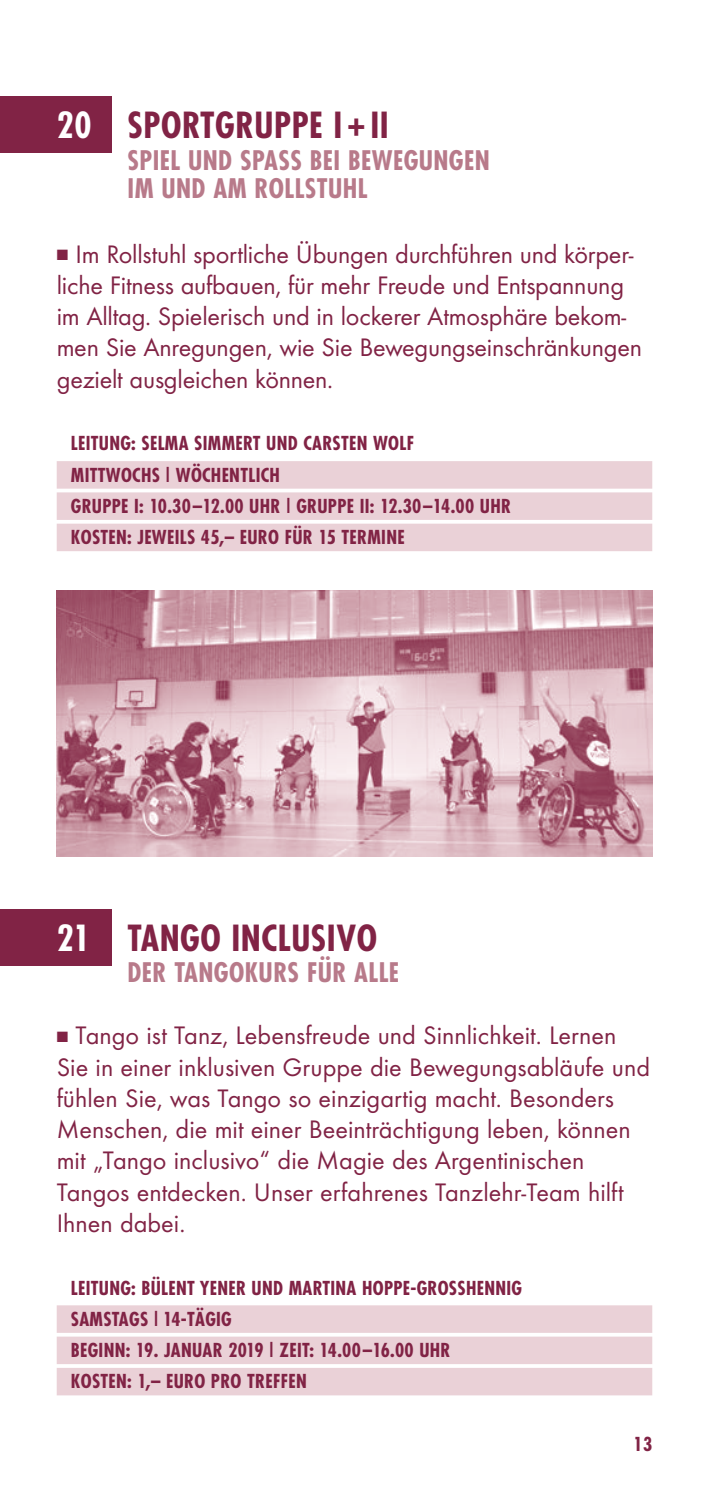
<style>
.page{position:relative;width:709px;height:1489px;background:#fff}
.page>*{position:absolute;margin:0;border:0;box-sizing:border-box;transform-origin:0 0}
.t1{font:700 condensed 35px "Futura";letter-spacing:.015em;color:#812345}
.t2{font:700 condensed 35px "Futura";color:#fff}
.t3{font:26.25px/31.2px "Futura T";color:#812345}
.t4{font:700 condensed 26.25px/27.5px "Futura";letter-spacing:.015em;color:#b87a8a}
.t5{font:700 condensed 18.75px/31.2px "Futura";letter-spacing:.015em;color:#812345}
</style>
<div class="page">
<div style="left:57px;top:461px;width:595px;height:27px;background:#ead1d7"></div>
<div style="left:57px;top:492px;width:595px;height:28px;background:#ead1d7"></div>
<div style="left:57px;top:523px;width:595px;height:28px;background:#ead1d7"></div>
<div style="left:57px;top:1305px;width:595px;height:27px;background:#ead1d7"></div>
<div style="left:57px;top:1336px;width:595px;height:27px;background:#ead1d7"></div>
<div style="left:57px;top:1367px;width:595px;height:28px;background:#ead1d7"></div>
<div style="left:0;top:909px;width:112px;height:56px;background:#812345"></div>
<div style="left:0;top:96px;width:112px;height:56px;background:#812345"></div>
<img style="left:57px;top:591px;width:595px;height:265px">
<h1 class="t2" style="left:57px;top:102px;width:36px">20</h1>
<h1 class="t1" style="left:128px;top:102px;width:263px">SPORTGRUPPE I + II</h1>
<p class="t4" style="left:128px;top:147px;width:364px">SPIEL UND SPASS BEI BEWEGUNGEN<br>IM UND AM ROLLSTUHL</p>
<p class="t3" style="left:57px;top:238px;width:587px">■ Im Rollstuhl sportliche Übungen durchführen und körper&shy;liche Fitness aufbauen, für mehr Freude und Entspannung im Alltag. Spielerisch und in lockerer Atmosphäre bekom&shy;men Sie Anregungen, wie Sie Bewegungseinschränkungen gezielt ausgleichen können.</p>
<p class="t5" style="left:71px;top:427px;width:441px">LEITUNG: SELMA SIMMERT UND CARSTEN WOLF<br>MITTWOCHS | WÖCHENTLICH<br>GRUPPE I: 10.30–12.00 UHR | GRUPPE II: 12.30–14.00 UHR KOSTEN: JEWEILS 45,– EURO FÜR 15 TERMINE</p>
<h1 class="t2" style="left:57px;top:915px;width:35px">21</h1>
<h1 class="t1" style="left:128px;top:915px;width:251px">TANGO INCLUSIVO</h1>
<p class="t4" style="left:128px;top:958px;width:273px">DER TANGOKURS FÜR ALLE</p>
<p class="t3" style="left:57px;top:1019px;width:595px">■ Tango ist Tanz, Lebensfreude und Sinnlichkeit. Lernen Sie in einer inklusiven Gruppe die Bewegungsabläufe und fühlen Sie, was Tango so einzigartig macht. Besonders Menschen, die mit einer Beeinträchtigung leben, können mit „Tango inclusivo“ die Magie des Argentinischen Tangos entdecken. Unser erfahrenes Tanzlehr-Team hilft Ihnen dabei.</p>
<p class="t5" style="left:71px;top:1271px;width:452px">LEITUNG: BÜLENT YENER UND MARTINA HOPPE-GROSSHENNIG SAMSTAGS | 14-TÄGIG<br>BEGINN: 19. JANUAR 2019 | ZEIT: 14.00–16.00 UHR<br>KOSTEN: 1,– EURO PRO TREFFEN</p>
<p class="t5" style="left:633px;top:1427px;width:20px">13</p>
</div>
